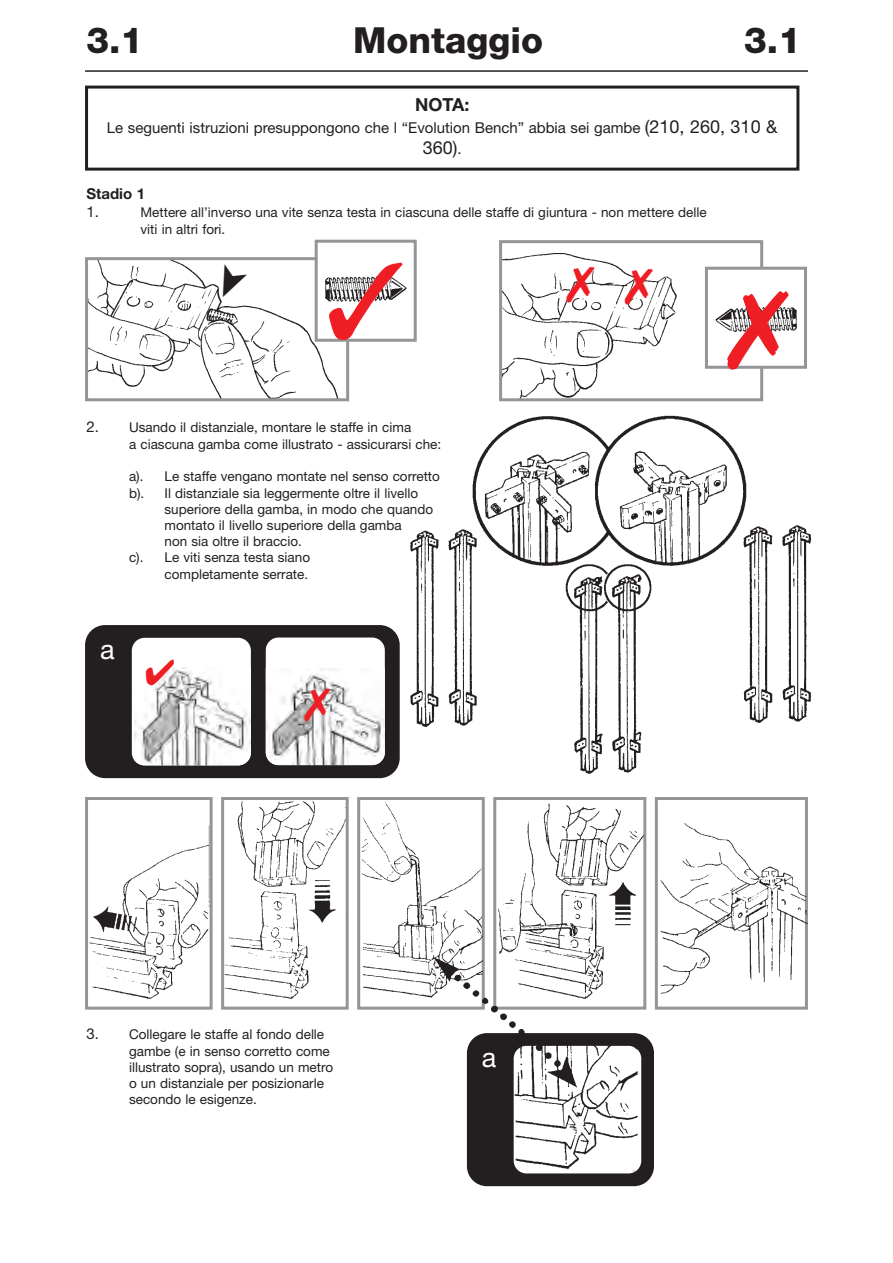
<style>
.page{position:relative;width:893px;height:1263px;background:#fff}
.page>*{position:absolute;margin:0;border:0;box-sizing:border-box;transform-origin:0 0}
.t1{font:108px "Zapf Dingbats ITC";color:#ee1e24}
.t2{font:800 36px "Helvetica Neue";color:#231f20}
.t3{font:27px "Helvetica Neue";color:#fff}
.t4{font:700 18px "Helvetica Neue";color:#231f20}
.t5{font:18px "Helvetica Neue";color:#231f20}
.t6{font:15px "Helvetica Neue";color:#231f20}
.t7{font:700 15px "Helvetica Neue";color:#231f20}
.t8{font:13.5px/16.2px "Helvetica Neue";color:#231f20}
.s1{font-size:18px}
.s2{font-size:15px}
</style>
<div class="page">
<div style="left:85px;top:86px;width:714px;height:85px;border:3px solid #231f20"></div>
<img style="left:89px;top:261px;width:249px;height:136px">
<div style="left:85px;top:257px;width:264px;height:144px;border:3px solid #939598"></div>
<img style="left:503px;top:253px;width:174px;height:144px">
<div style="left:499px;top:240px;width:264px;height:161px;border:3px solid #939598"></div>
<div style="left:706px;top:268px;width:99px;height:99px;background:#fff"></div>
<img style="left:715px;top:307px;width:82px;height:24px">
<div style="left:705px;top:267px;width:102px;height:102px;border:3px solid #939598"></div>
<div style="left:316px;top:241px;width:99px;height:99px;background:#fff"></div>
<img style="left:325px;top:275px;width:82px;height:27px">
<div style="left:315px;top:240px;width:102px;height:102px;border:3px solid #939598"></div>
<hr style="left:85px;top:70px;width:723px;height:2px;background:#231f20">
<img style="left:85px;top:415px;width:727px;height:772px">
<svg style="left:85px;top:625px;width:315px;height:153px"></svg>
<div style="left:132px;top:638px;width:119px;height:127px;background:#fff;border-radius:13px"></div>
<img style="left:135px;top:668px;width:116px;height:97px">
<div style="left:266px;top:637px;width:119px;height:128px;background:#fff;border-radius:13px"></div>
<img style="left:266px;top:668px;width:119px;height:97px">
<svg style="left:727px;top:306px;width:62px;height:63px"></svg>
<svg style="left:212px;top:264px;width:35px;height:38px"></svg>
<svg style="left:305px;top:689px;width:25px;height:33px"></svg>
<svg style="left:146px;top:667px;width:28px;height:18px"></svg>
<h2 class="t2" style="left:87px;top:27px;width:58px">3.1</h2>
<h2 class="t2" style="left:353px;top:27px;width:192px">Montaggio</h2>
<h2 class="t2" style="left:744px;top:27px;width:58px">3.1</h2>
<h3 class="t4" style="left:415px;top:98px;width:56px">NOTA:</h3>
<p class="t6" style="left:107px;top:122px;width:672px">Le seguenti istruzioni presuppongono che l “Evolution Bench” abbia sei gambe <span class="s1">(210, 260, 310 &amp;</span></p>
<h3 class="t5" style="left:423px;top:141px;width:40px">360)<span class="s2">.</span></h3>
<p class="t7" style="left:87px;top:188px;width:60px">Stadio 1</p>
<p class="t6" style="left:87px;top:206px;width:14px">1.</p>
<p class="t8" style="left:141px;top:205px;width:568px;line-height:17px">Mettere all’inverso una vite senza testa in ciascuna delle staffe di giuntura - non mettere delle viti in altri fori.</p>
<h1 class="t1" style="left:325px;top:238px;width:330px">✓ ✗✗</h1>
<p class="t8" style="left:129px;top:420px;width:314px;line-height:17px;text-indent:-43px"><span class="s2">2.</span> Usando il distanziale, montare le staffe in cima<br>a ciascuna gamba come illustrato - assicurarsi che:</p>
<p class="t8" style="left:129px;top:470px;width:16px">a).</p>
<p class="t8" style="left:165px;top:470px;width:277px">Le staffe vengano montate nel senso corretto</p>
<p class="t8" style="left:129px;top:486px;width:17px">b).</p>
<p class="t8" style="left:165px;top:486px;width:270px">Il distanziale sia leggermente oltre il livello superiore della gamba, in modo che quando montato il livello superiore della gamba<br>non sia oltre il braccio.</p>
<p class="t8" style="left:129px;top:551px;width:16px">c).</p>
<p class="t8" style="left:165px;top:551px;width:147px">Le viti senza testa siano completamente serrate.</p>
<h3 class="t3" style="left:100px;top:639px;width:16px">a</h3>
<p class="t8" style="left:129px;top:1027px;width:206px;text-indent:-43px"><span class="s2">3.</span> Collegare le staffe al fondo delle gambe (e in senso corretto come illustrato sopra), usando un metro o un distanziale per posizionarle secondo le esigenze.</p>
<h3 class="t3" style="left:482px;top:1047px;width:16px">a</h3>
</div>
